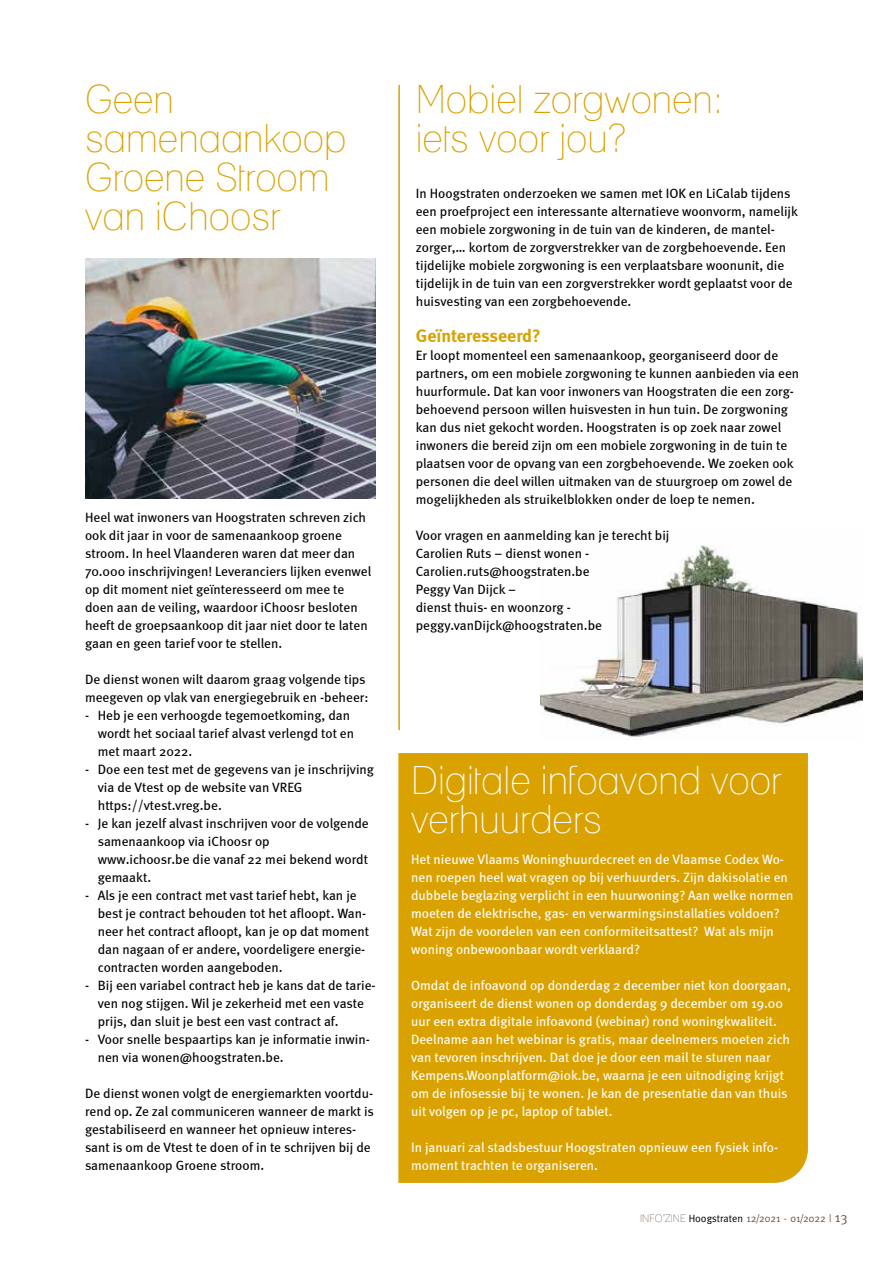
<style>
.page{position:relative;width:893px;height:1263px;background:#fff}
.page>*{position:absolute;margin:0;border:0;box-sizing:border-box;transform-origin:0 0}
.t1{font:condensed 39px/39px "Lane";color:#d9a200}
.t2{font:condensed 39px/39px "Lane";color:#fff}
.t3{font:700 18px "Meta";color:#d9a200}
.t4{font:13.5px/18px "Meta";color:#000}
.t5{font:13.5px/18px "Meta";color:#fff}
.t6{font:10.5px "Meta";color:#685546}
.s1{font-family:"Lane";font-stretch:condensed}
.s2{color:#000}
.s3{font-size:13.5px}
</style>
<div class="page">
<img style="left:540px;top:545px;width:322px;height:192px">
<img style="left:85px;top:259px;width:291px;height:239px">
<div style="left:398px;top:753px;width:410px;height:430px;background:#d9a200"></div>
<hr style="left:398px;top:85px;width:2px;height:645px;background:#d9a200">
<h1 class="t1" style="left:85px;top:80px;width:263px">Geen samenaankoop<br>Groene Stroom van iChoosr</h1>
<p class="t4" style="left:85px;top:508px;width:288px">Heel wat inwoners van Hoogstraten schreven zich ook dit jaar in voor de samenaankoop groene stroom. In heel Vlaanderen waren dat meer dan 70.000 inschrijvingen! Leveranciers lijken evenwel op dit moment niet geïnteresseerd om mee te doen aan de veiling, waardoor iChoosr besloten heeft de groepsaankoop dit jaar niet door te laten gaan en geen tarief voor te stellen.</p>
<p class="t4" style="left:85px;top:670px;width:285px">De dienst wonen wilt daarom graag volgende tips meegeven op vlak van energiegebruik en -beheer:</p>
<p class="t4" style="left:98px;top:706px;width:258px;text-indent:-13px">- Heb je een verhoogde tegemoetkoming, dan wordt het sociaal tarief alvast verlengd tot en met maart 2022.</p>
<p class="t4" style="left:98px;top:760px;width:278px;text-indent:-13px">- Doe een test met de gegevens van je inschrijving via de Vtest op de website van VREG https://vtest.vreg.be.</p>
<p class="t4" style="left:98px;top:814px;width:272px;text-indent:-13px">- Je kan jezelf alvast inschrijven voor de volgende samenaankoop via iChoosr op<br>www.ichoosr.be die vanaf 22 mei bekend wordt gemaakt.</p>
<p class="t4" style="left:98px;top:886px;width:273px;text-indent:-13px">- Als je een contract met vast tarief hebt, kan je best je contract behouden tot het afloopt. Wan&shy;neer het contract afloopt, kan je op dat moment dan nagaan of er andere, voordeligere energie&shy;contracten worden aangeboden.</p>
<p class="t4" style="left:98px;top:976px;width:279px;text-indent:-13px">- Bij een variabel contract heb je kans dat de tarie&shy;ven nog stijgen. Wil je zekerheid met een vaste prijs, dan sluit je best een vast contract af.</p>
<p class="t4" style="left:98px;top:1030px;width:273px;text-indent:-13px">- Voor snelle bespaartips kan je informatie inwin&shy;nen via wonen@hoogstraten.be.</p>
<p class="t4" style="left:85px;top:1084px;width:290px">De dienst wonen volgt de energiemarkten voortdu&shy;rend op. Ze zal communiceren wanneer de markt is gestabiliseerd en wanneer het opnieuw interes&shy;sant is om de Vtest te doen of in te schrijven bij de samenaankoop Groene stroom.</p>
<h1 class="t1" style="left:416px;top:80px;width:310px">Mobiel zorgwonen: iets voor jou?</h1>
<p class="t4" style="left:416px;top:184px;width:384px">In Hoogstraten onderzoeken we samen met IOK en LiCalab tijdens een proefproject een interessante alternatieve woonvorm, namelijk een mobiele zorgwoning in de tuin van de kinderen, de mantel&shy;zorger,… kortom de zorgverstrekker van de zorgbehoevende. Een tijdelijke mobiele zorgwoning is een verplaatsbare woonunit, die tijdelijk in de tuin van een zorgverstrekker wordt geplaatst voor de huisvesting van een zorgbehoevende.</p>
<h2 class="t3" style="left:416px;top:325px;width:126px">Geïnteresseerd?</h2>
<p class="t4" style="left:416px;top:346px;width:385px">Er loopt momenteel een samenaankoop, georganiseerd door de partners, om een mobiele zorgwoning te kunnen aanbieden via een huurformule. Dat kan voor inwoners van Hoogstraten die een zorg&shy;behoevend persoon willen huisvesten in hun tuin. De zorgwoning kan dus niet gekocht worden. Hoogstraten is op zoek naar zowel inwoners die bereid zijn om een mobiele zorgwoning in de tuin te plaatsen voor de opvang van een zorgbehoevende. We zoeken ook personen die deel willen uitmaken van de stuurgroep om zowel de mogelijkheden als struikelblokken onder de loep te nemen.</p>
<p class="t4" style="left:416px;top:526px;width:255px">Voor vragen en aanmelding kan je terecht bij<br>Carolien Ruts – dienst wonen -<br>Carolien.ruts@hoogstraten.be<br>Peggy Van Dijck –<br>dienst thuis- en woonzorg - peggy.vanDijck@hoogstraten.be</p>
<h1 class="t2" style="left:411px;top:760px;width:372px">Digitale infoavond voor verhuurders</h1>
<p class="t5" style="left:411px;top:850px;width:384px">Het nieuwe Vlaams Woninghuurdecreet en de Vlaamse Codex Wo&shy;nen roepen heel wat vragen op bij verhuurders. Zijn dakisolatie en dubbele beglazing verplicht in een huurwoning? Aan welke normen moeten de elektrische, gas- en verwarmingsinstallaties voldoen?<br>Wat zijn de voordelen van een conformiteitsattest? Wat als mijn woning onbewoonbaar wordt verklaard?</p>
<p class="t5" style="left:411px;top:976px;width:381px">Omdat de infoavond op donderdag 2 december niet kon doorgaan, organiseert de dienst wonen op donderdag 9 december om 19.00 uur een extra digitale infoavond (webinar) rond woningkwaliteit.<br>Deelname aan het webinar is gratis, maar deelnemers moeten zich van tevoren inschrijven. Dat doe je door een mail te sturen naar Kempens.Woonplatform@iok.be, waarna je een uitnodiging krijgt om de infosessie bij te wonen. Je kan de presentatie dan van thuis uit volgen op je pc, laptop of tablet.</p>
<p class="t5" style="left:411px;top:1138px;width:369px">In januari zal stadsbestuur Hoogstraten opnieuw een fysiek info&shy;moment trachten te organiseren.</p>
<p class="t6" style="left:640px;top:1212px;width:209px"><span class="s1">INFO’ZINE</span> <span class="s2">Hoogstraten</span> 12/2021 - 01/2022 | <span class="s3">13</span></p>
</div>
